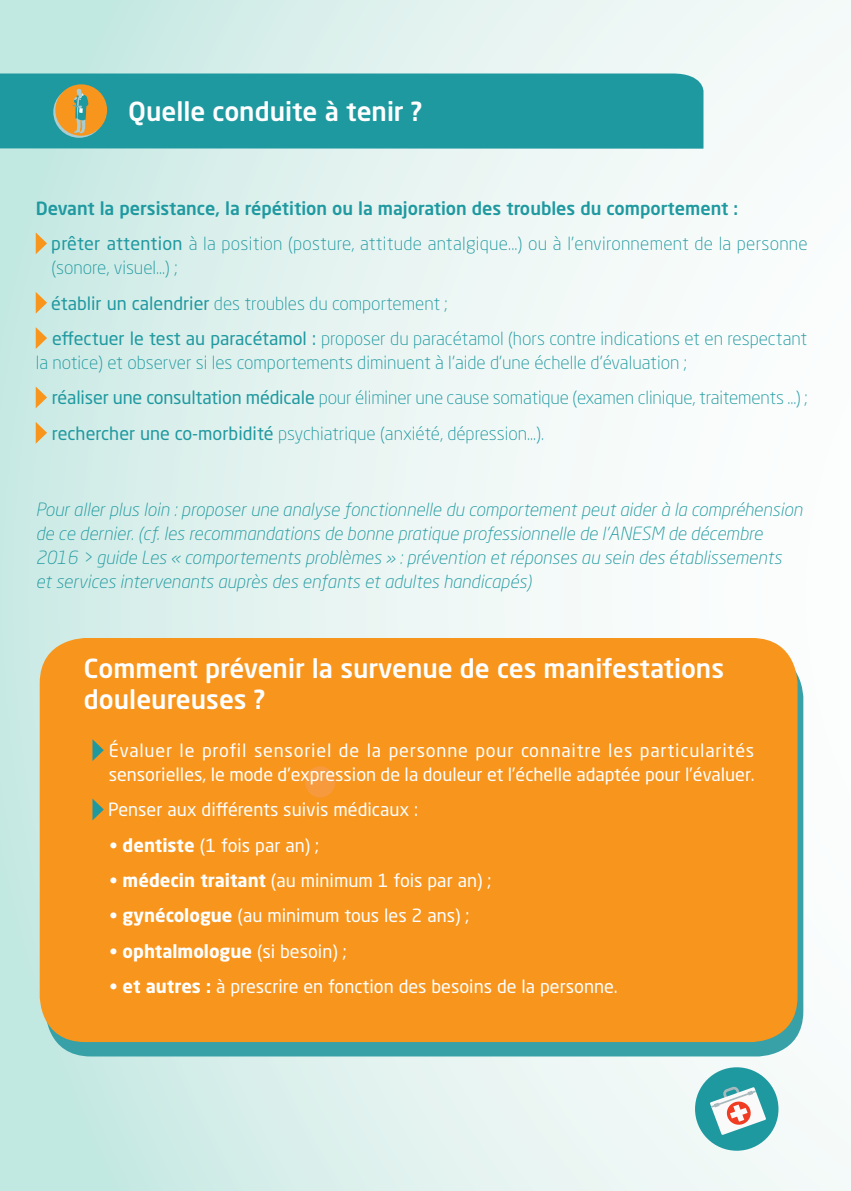
<style>
.page{position:relative;width:851px;height:1191px;background:#fff}
.page>*{position:absolute;margin:0;border:0;box-sizing:border-box;transform-origin:0 0}
.t1{font:500 26px/31.2px "Neo Sans Std";color:#fff}
.t2{font:300 18px/24px "Neo Sans Std";color:#1f99a0}
.t3{font:18px/24px "Neo Sans Std";color:#fff}
.t4{font:italic 300 18px/24px "Neo Sans Std";color:#1f99a0}
.t5{font:500 18px "Neo Sans Std";color:#1f99a0}
.t6{font:700 18px "Neo Sans Std";color:#fff}
.s1{font-weight:400}
.s2{font-weight:700}
</style>
<div class="page">
<div style="left:0;top:0;width:850px;height:1191px;background:linear-gradient(to right,#cbeae4,#fffefe)"></div>
<div style="left:45px;top:652px;width:758px;height:404px;background:#37a1a7;border-radius:45px"></div>
<div style="left:40px;top:638px;width:757px;height:404px;background:#f7951d;border-radius:45px"></div>
<div style="left:305px;top:766px;width:30px;height:31px;background:#f79a3d;border-radius:50%"></div>
<div style="left:695px;top:1067px;width:83px;height:83px;background:#1f99a0;border-radius:50%"></div>
<svg style="left:710px;top:1086px;width:56px;height:49px"></svg>
<svg style="left:36px;top:232px;width:11px;height:22px"></svg>
<svg style="left:36px;top:292px;width:11px;height:22px"></svg>
<svg style="left:36px;top:327px;width:11px;height:22px"></svg>
<svg style="left:36px;top:386px;width:11px;height:22px"></svg>
<svg style="left:36px;top:422px;width:11px;height:22px"></svg>
<div style="left:0;top:73px;width:703px;height:76px;background:#1f99a0"></div>
<svg style="left:53px;top:86px;width:52px;height:52px"></svg>
<div style="left:55px;top:84px;width:52px;height:52px;background:#f7951d;border-radius:50%"></div>
<svg style="left:92px;top:739px;width:12px;height:22px"></svg>
<svg style="left:92px;top:798px;width:12px;height:22px"></svg>
<svg style="left:72px;top:89px;width:16px;height:44px"></svg>
<p class="t1" style="left:128px;top:95px;width:296px">Quelle conduite à tenir ?</p>
<p class="t5" style="left:36px;top:197px;width:703px">Devant la persistance, la répétition ou la majoration des troubles du comportement :</p>
<p class="t2" style="left:51px;top:231px;width:757px"><span class="s1">prêter attention</span> à la position (posture, attitude antalgique...) ou à l’environnement de la personne (sonore, visuel...) ;</p>
<p class="t2" style="left:51px;top:291px;width:398px"><span class="s1">établir un calendrier</span> des troubles du comportement ;</p>
<p class="t2" style="left:36px;top:326px;width:773px;text-indent:16px"><span class="s1">effectuer le test au paracétamol :</span> proposer du paracétamol (hors contre indications et en respectant la notice) et observer si les comportements diminuent à l’aide d’une échelle d’évaluation ;</p>
<p class="t2" style="left:52px;top:386px;width:757px"><span class="s1">réaliser une consultation médicale</span> pour éliminer une cause somatique (examen clinique, traitements ...) ;</p>
<p class="t2" style="left:52px;top:421px;width:493px"><span class="s1">rechercher une co-morbidité</span> psychiatrique (anxiété, dépression...).</p>
<p class="t4" style="left:36px;top:497px;width:768px">Pour aller plus loin : proposer une analyse fonctionnelle du comportement peut aider à la compréhension de ce dernier. (cf. les recommandations de bonne pratique professionnelle de l’ANESM de décembre 2016 &gt; guide Les « comportements problèmes » : prévention et réponses au sein des établissements<br>et services intervenants auprès des enfants et adultes handicapés)</p>
<p class="t1" style="left:84px;top:652px;width:641px">Comment prévenir la survenue de ces manifestations douleureuses ?</p>
<p class="t3" style="left:109px;top:738px;width:647px">Évaluer le profil sensoriel de la personne pour connaitre les particularités sensorielles, le mode d’expression de la douleur et l’échelle adaptée pour l’évaluer.</p>
<p class="t3" style="left:108px;top:797px;width:311px">Penser aux différents suivis médicaux :</p>
<p class="t3" style="left:110px;top:833px;width:211px"><span class="s2">• dentiste</span> (1 fois par an) ;</p>
<p class="t3" style="left:110px;top:868px;width:383px"><span class="s2">• médecin traitant</span> (au minimum 1 fois par an) ;</p>
<p class="t3" style="left:110px;top:903px;width:361px"><span class="s2">• gynécologue</span> (au minimum tous les 2 ans) ;</p>
<p class="t6" style="left:110px;top:939px;width:238px">• ophtalmologue <span class="s1">(si besoin) ;</span></p>
<p class="t3" style="left:110px;top:974px;width:509px"><span class="s2">• et autres :</span> à prescrire en fonction des besoins de la personne.</p>
</div>
